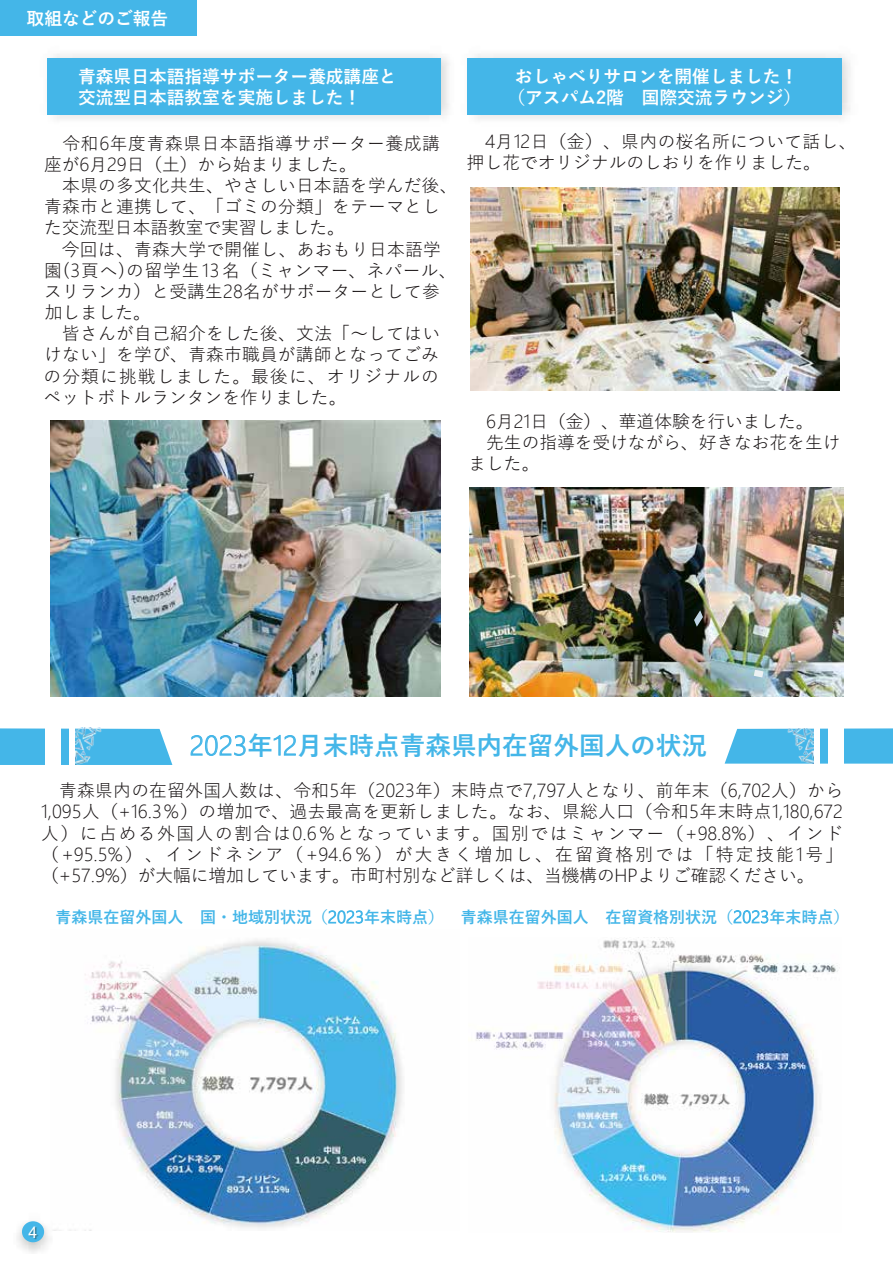
<style>
.page{position:relative;width:893px;height:1263px;background:#fff}
.page>*{position:absolute;margin:0;border:0;box-sizing:border-box;transform-origin:0 0}
.t1{font:700 25.65px "Yu Gothic";color:#44b6e8}
.t2{font:17.7px/21.1px "Yu Gothic";letter-spacing:.01em;color:#161112}
.t3{font:700 17.7px/21.3px "Yu Gothic";color:#fff;text-align:center}
.t4{font:17.7px/21.1px "Yu Gothic";letter-spacing:.035em;color:#161112}
.t5{font:700 16.05px "Yu Gothic";color:#44b6e8}
.t6{font:16.05px "Arial";color:#fff}
.s1{font-family:"Microsoft Ya Hei UI Light"}
.s2{font-family:"Microsoft Jheng Hei UI Light";font-weight:400}
.s3{font-family:"Microsoft Jheng Hei UI Light"}
.s4{font-family:"Microsoft Ya Hei UI Light";font-weight:400}
</style>
<div class="page">
<div style="left:0;top:0;width:196px;height:35px;background:#44b6e8"></div>
<img style="left:467px;top:54px;width:383px;height:65px">
<div style="left:468px;top:58px;width:374px;height:56px;background:#44b6e8"></div>
<img style="left:47px;top:54px;width:402px;height:65px">
<div style="left:47px;top:58px;width:394px;height:56px;background:#44b6e8"></div>
<img style="left:85px;top:939px;width:318px;height:291px">
<svg style="left:328px;top:910px;width:35px;height:14px"></svg>
<svg style="left:734px;top:910px;width:34px;height:13px"></svg>
<img style="left:470px;top:187px;width:369px;height:204px">
<img style="left:470px;top:488px;width:374px;height:208px">
<svg style="left:754px;top:670px;width:9px;height:7px"></svg>
<svg style="left:694px;top:610px;width:9px;height:17px"></svg>
<svg style="left:190px;top:735px;width:56px;height:21px"></svg>
<svg style="left:273px;top:735px;width:23px;height:21px"></svg>
<svg style="left:725px;top:728px;width:168px;height:36px;background:#53bce9"></svg>
<img style="left:787px;top:728px;width:27px;height:36px">
<div style="left:828px;top:727px;width:16px;height:37px;background:#fff"></div>
<div style="left:814px;top:728px;width:5px;height:37px;background:#fff"></div>
<svg style="left:0;top:728px;width:172px;height:37px;background:#52bbe9"></svg>
<img style="left:76px;top:728px;width:27px;height:36px">
<div style="left:46px;top:722px;width:15px;height:46px;background:#fff"></div>
<div style="left:69px;top:728px;width:6px;height:37px;background:#fff"></div>
<img style="left:18px;top:1221px;width:31px;height:32px">
<img style="left:50px;top:420px;width:391px;height:277px">
<img style="left:476px;top:938px;width:362px;height:294px">
<p class="t3" style="left:27px;top:8px;width:143px">取組などのご報告</p>
<p class="t3" style="left:78px;top:66px;width:320px;text-align:left">青森県日本語指導サポーター養成講座と交流型日本語教室を実施しました！</p>
<p class="t4" style="left:44px;top:130px;width:397px;text-indent:18px">令和<span class="s1">6</span>年度青森県日本語指導サポーター養成講座が<span class="s1">6</span>月<span class="s1">29</span>日（土）から始まりました。</p>
<p class="t2" style="left:44px;top:173px;width:415px;text-indent:18px">本県の多文化共生、やさしい日本語を学んだ後、青森市と連携して、「ゴミの分類」をテーマとした交流型日本語教室で実習しました。</p>
<p class="t2" style="left:44px;top:236px;width:414px;text-indent:18px">今回は、青森大学で開催し、あおもり日本語学園(<span class="s1">3</span>頁へ)の留学生<span class="s1">13</span>名（ミャンマー、ネパール、スリランカ）と受講生<span class="s1">28</span>名がサポーターとして参加しました。</p>
<p class="t2" style="left:43px;top:321px;width:398px;text-align:justify;text-indent:19px">皆さんが自己紹介をした後、文法「～してはいけない」を学び、青森市職員が講師となってごみの分類に挑戦しました。最後に、オリジナルのペットボトルランタンを作りました。</p>
<p class="t3" style="left:508px;top:66px;width:295px">おしゃべりサロンを開催しました！（アスパム2階　国際交流ラウンジ）</p>
<p class="t2" style="left:467px;top:129px;width:391px;text-indent:18px"><span class="s1">4</span>月<span class="s1">12</span>日（金）、県内の桜名所について話し、押し花でオリジナルのしおりを作りました。</p>
<p class="t2" style="left:486px;top:408px;width:329px"><span class="s1">6</span>月<span class="s1">21</span>日（金）、華道体験を行いました。</p>
<p class="t2" style="left:486px;top:429px;width:356px">先生の指導を受けながら、好きなお花を生け</p>
<p class="t2" style="left:468px;top:451px;width:72px">ました。</p>
<h1 class="t1" style="left:190px;top:731px;width:519px"><span class="s2">2023</span>年<span class="s2">12</span>月末時点青森県内在留外国人の状況</h1>
<p class="t2" style="left:41px;top:778px;width:803px;text-align:justify;text-indent:18px">青森県内の在留外国人数は、令和<span class="s1">5</span>年（<span class="s1">2023</span>年）末時点で<span class="s1">7,797</span>人となり、前年末（<span class="s1">6,702</span>人）から<span class="s1">1,095</span>人（<span class="s1">+16.3％</span>）の増加で、過去最高を更新しました。なお、県総人口（令和<span class="s3">5</span>年末時点<span class="s1">1,180,672</span>人）に占める外国人の割合は<span class="s1">0.6％</span>となっています。国別ではミャンマー（<span class="s1">+98.8%</span>）、インド（<span class="s1">+95.5%</span>）、インドネシア（<span class="s1">+94.6％</span>）が大きく増加し、在留資格別では「特定技能<span class="s1">1</span>号」（<span class="s1">+57.9%</span>）が大幅に増加しています。市町村別など詳しくは、当機構の<span class="s3">HP</span>よりご確認ください。</p>
<p class="t5" style="left:56px;top:908px;width:795px">青森県在留外国人 国・地域別状況（<span class="s4">2023</span>年末時点） 青森県在留外国人 在留資格別状況（<span class="s4">2023</span>年末時点）</p>
<p class="t6" style="left:29px;top:1221px;width:10px">4</p>
</div>
